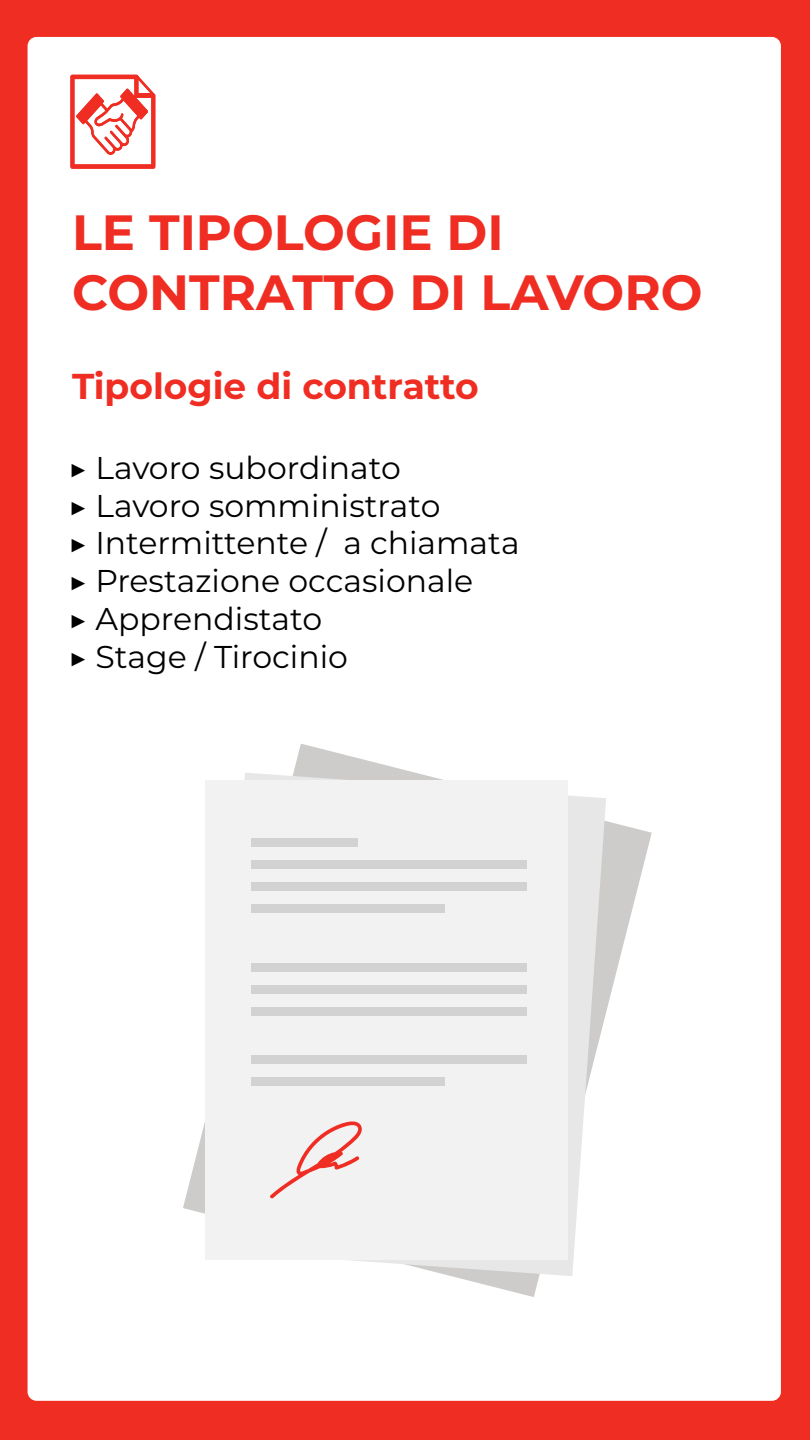
<style>
.page{position:relative;width:810px;height:1440px;background:#ef2d22}
.page>*{position:absolute;margin:0;border:0;box-sizing:border-box;transform-origin:0 0}
.t1{font:700 49.5px/59.4px "Montserrat";color:#ef2d22}
.t2{font:700 36px "Montserrat";color:#ef2d22}
.t3{font:31.5px/37.8px "Montserrat";color:#000}
</style>
<div class="page">
<div style="left:28px;top:37px;width:753px;height:1364px;background:#fff;border-radius:9px"></div>
<svg style="left:70px;top:74px;width:86px;height:95px"></svg>
<svg style="left:183px;top:744px;width:469px;height:553px"></svg>
<svg style="left:211px;top:773px;width:395px;height:503px"></svg>
<div style="left:205px;top:781px;width:362px;height:479px;background:#f2f2f2"></div>
<svg style="left:270px;top:1121px;width:92px;height:78px"></svg>
<div style="left:251px;top:861px;width:276px;height:8px;background:#d2d2d2"></div>
<div style="left:251px;top:883px;width:276px;height:8px;background:#d2d2d2"></div>
<div style="left:251px;top:904px;width:193px;height:9px;background:#d2d2d2"></div>
<div style="left:251px;top:839px;width:107px;height:8px;background:#d2d2d2"></div>
<div style="left:251px;top:963px;width:276px;height:9px;background:#d2d2d2"></div>
<div style="left:251px;top:985px;width:276px;height:8px;background:#d2d2d2"></div>
<div style="left:251px;top:1007px;width:276px;height:8px;background:#d2d2d2"></div>
<div style="left:251px;top:1055px;width:276px;height:8px;background:#d2d2d2"></div>
<div style="left:251px;top:1077px;width:193px;height:8px;background:#d2d2d2"></div>
<h1 class="t1" style="left:72px;top:200px;width:632px">LE TIPOLOGIE DI<br>CONTRATTO DI LAVORO</h1>
<p class="t2" style="left:72px;top:361px;width:408px">Tipologie di contratto</p>
<p class="t3" style="left:68px;top:448px;width:453px">▶ Lavoro subordinato<br>▶ Lavoro somministrato<br>▶ Intermittente / a chiamata ▶ Prestazione occasionale<br>▶ Apprendistato<br>▶ Stage / Tirocinio</p>
</div>
